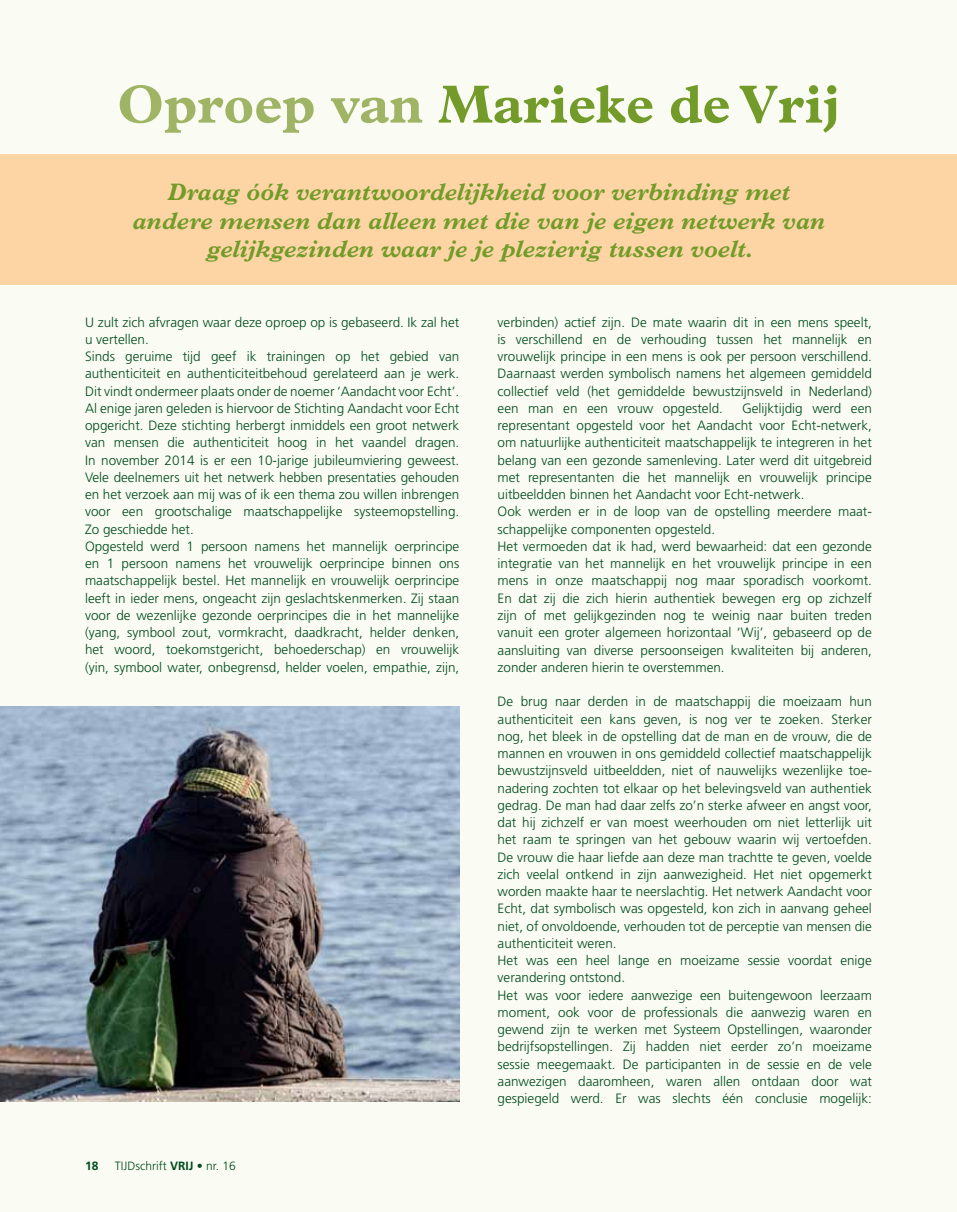
<style>
.page{position:relative;width:957px;height:1212px;background:#fafbf3}
.page>*{position:absolute;margin:0;border:0;box-sizing:border-box;transform-origin:0 0}
.t1{font:700 54px "Plantin Std";color:#729b29}
.t2{font:italic 700 24px/28.5px "Plantin Std";color:#729b29;text-align:center}
.t3{font:300 13.5px/17.2px "Frutiger LT Std";color:#004c1d}
.t4{font:300 12px "Frutiger LT Std";color:#004c1d}
.t5{font:700 12px "Frutiger LT Std";color:#004c1d}
.s1{color:#9fb565}
.s2{font-weight:700}
</style>
<div class="page">
<img style="left:0;top:706px;width:459px;height:395px">
<div style="left:0;top:154px;width:957px;height:131px;background:#fdd5a5"></div>
<h1 class="t1" style="left:117px;top:72px;width:724px"><span class="s1">Oproep van</span> Marieke de Vrij</h1>
<h2 class="t2" style="left:132px;top:178px;width:694px">Draag óók verantwoordelijkheid voor verbinding met andere mensen dan alleen met die van je eigen netwerk van gelijkgezinden waar je je plezierig tussen voelt.</h2>
<p class="t3" style="left:85px;top:313px;width:376px">U zult zich afvragen waar deze oproep op is gebaseerd. Ik zal het u vertellen.<br>Sinds geruime tijd geef ik trainingen op het gebied van authenticiteit en authenticiteitbehoud gerelateerd aan je werk.<br>Dit vindt ondermeer plaats onder de noemer ‘Aandacht voor Echt’.<br>Al enige jaren geleden is hiervoor de Stichting Aandacht voor Echt opgericht. Deze stichting herbergt inmiddels een groot netwerk van mensen die authenticiteit hoog in het vaandel dragen.<br>In november 2014 is er een 10-jarige jubileumviering geweest.<br>Vele deelnemers uit het netwerk hebben presentaties gehouden en het verzoek aan mij was of ik een thema zou willen inbrengen voor een grootschalige maatschappelijke systeemopstelling.<br>Zo geschiedde het.<br>Opgesteld werd 1 persoon namens het mannelijk oerprincipe en 1 persoon namens het vrouwelijk oerprincipe binnen ons maatschappelijk bestel. Het mannelijk en vrouwelijk oerprincipe leeft in ieder mens, ongeacht zijn geslachtskenmerken. Zij staan voor de wezenlijke gezonde oerprincipes die in het mannelijke (yang, symbool zout, vormkracht, daadkracht, helder denken, het woord, toekomstgericht, behoederschap) en vrouwelijk (yin, symbool water, onbegrensd, helder voelen, empathie, zijn,</p>
<p class="t3" style="left:497px;top:314px;width:376px;text-align:justify">verbinden) actief zijn. De mate waarin dit in een mens speelt, is verschillend en de verhouding tussen het mannelijk en vrouwelijk principe in een mens is ook per persoon verschillend.<br>Daarnaast werden symbolisch namens het algemeen gemiddeld collectief veld (het gemiddelde bewustzijnsveld in Nederland) een man en een vrouw opgesteld.</p>
<p class="t3" style="left:497px;top:400px;width:376px;text-indent:244px">Gelijktijdig werd een representant opgesteld voor het Aandacht voor Echt-netwerk, om natuurlijke authenticiteit maatschappelijk te integreren in het belang van een gezonde samenleving. Later werd dit uitgebreid met representanten die het mannelijk en vrouwelijk principe uitbeeldden binnen het Aandacht voor Echt-netwerk.<br>Ook werden er in de loop van de opstelling meerdere maat&shy;schappelijke componenten opgesteld.<br>Het vermoeden dat ik had, werd bewaarheid: dat een gezonde integratie van het mannelijk en het vrouwelijk principe in een mens in onze maatschappij nog maar sporadisch voorkomt.<br>En dat zij die zich hierin authentiek bewegen erg op zichzelf zijn of met gelijkgezinden nog te weinig naar buiten treden vanuit een groter algemeen horizontaal ‘Wij’, gebaseerd op de aansluiting van diverse persoonseigen kwaliteiten bij anderen, zonder anderen hierin te overstemmen.</p>
<p class="t3" style="left:497px;top:693px;width:376px">De brug naar derden in de maatschappij die moeizaam hun authenticiteit een kans geven, is nog ver te zoeken. Sterker nog, het bleek in de opstelling dat de man en de vrouw, die de mannen en vrouwen in ons gemiddeld collectief maatschappelijk bewustzijnsveld uitbeeldden, niet of nauwelijks wezenlijke toe&shy;nadering zochten tot elkaar op het belevingsveld van authentiek gedrag. De man had daar zelfs zo’n sterke afweer en angst voor, dat hij zichzelf er van moest weerhouden om niet letterlijk uit het raam te springen van het gebouw waarin wij vertoefden.<br>De vrouw die haar liefde aan deze man trachtte te geven, voelde zich veelal ontkend in zijn aanwezigheid. Het niet opgemerkt worden maakte haar te neerslachtig. Het netwerk Aandacht voor Echt, dat symbolisch was opgesteld, kon zich in aanvang geheel niet, of onvoldoende, verhouden tot de perceptie van mensen die authenticiteit weren.<br>Het was een heel lange en moeizame sessie voordat enige verandering ontstond.<br>Het was voor iedere aanwezige een buitengewoon leerzaam moment, ook voor de professionals die aanwezig waren en gewend zijn te werken met Systeem Opstellingen, waaronder bedrijfsopstellingen. Zij hadden niet eerder zo’n moeizame sessie meegemaakt. De participanten in de sessie en de vele aanwezigen daaromheen, waren allen ontdaan door wat gespiegeld werd. Er was slechts één conclusie mogelijk:</p>
<p class="t5" style="left:85px;top:1159px;width:15px">18</p>
<p class="t4" style="left:115px;top:1159px;width:122px">TIJDschrift <span class="s2">VRIJ</span> • nr. 16</p>
</div>
